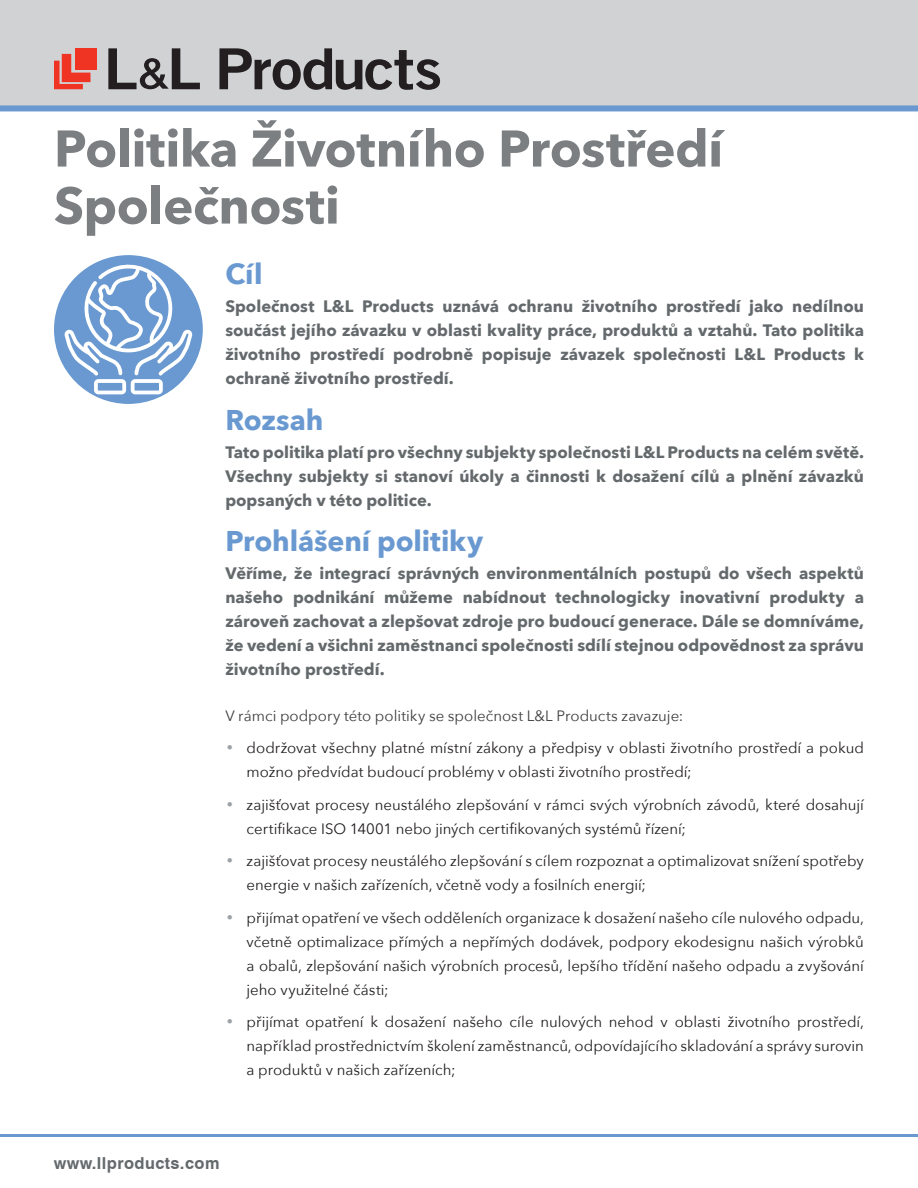
<style>
.page{position:relative;width:918px;height:1188px;background:#fff}
.page>*{position:absolute;margin:0;border:0;box-sizing:border-box;transform-origin:0 0}
.t1{font:700 51px/57px "Avenir Next";letter-spacing:-.01em;color:#7b7f81}
.t2{font:700 28.5px "Avenir Next";letter-spacing:-.005em;color:#6999d0}
.t3{font:700 16.5px/24px "Avenir Next";color:#64696c;text-align:justify}
.t4{font:700 16.5px "Swiss 721 BT";letter-spacing:.025em;color:#64696c}
.t5{font:15px/24px "Avenir Next";color:#231f20}
.t6{font:15px "Avenir Next";letter-spacing:.005em;color:#3e3e3f}
.s1{font-family:"Swiss 721 BT";font-weight:300;color:#9ba1a4}
</style>
<div class="page">
<div style="left:0;top:0;width:918px;height:108px;background:#d1d2d4"></div>
<svg style="left:219px;top:48px;width:221px;height:42px"></svg>
<svg style="left:108px;top:48px;width:92px;height:41px"></svg>
<div style="left:75px;top:48px;width:22px;height:22px;background:#ef3424"></div>
<svg style="left:54px;top:54px;width:36px;height:35px"></svg>
<div style="left:0;top:105px;width:918px;height:6px;background:#6999d0"></div>
<hr style="left:0;top:1134px;width:918px;height:3px;background:#6999d0">
<div style="left:54px;top:255px;width:149px;height:149px;background:#6999d0;border-radius:50%"></div>
<svg style="left:64px;top:261px;width:129px;height:133px"></svg>
<h1 class="t1" style="left:54px;top:119px;width:671px">Politika Životního Prostředí<br>Společnosti</h1>
<h2 class="t2" style="left:225px;top:249px;width:39px">Cíl</h2>
<p class="t3" style="left:225px;top:294px;width:640px">Společnost L&amp;L Products uznává ochranu životního prostředí jako nedílnou součást jejího závazku v oblasti kvality práce, produktů a vztahů. Tato politika životního prostředí podrobně popisuje závazek společnosti L&amp;L Products k ochraně životního prostředí.</p>
<h2 class="t2" style="left:225px;top:395px;width:99px">Rozsah</h2>
<p class="t3" style="left:225px;top:440px;width:640px">Tato politika platí pro všechny subjekty společnosti L&amp;L Products na celém světě.<br>Všechny subjekty si stanoví úkoly a činnosti k dosažení cílů a plnění závazků popsaných v této politice.</p>
<h2 class="t2" style="left:225px;top:516px;width:259px">Prohlášení politiky</h2>
<p class="t3" style="left:225px;top:561px;width:640px">Věříme, že integrací správných environmentálních postupů do všech aspektů našeho podnikání můžeme nabídnout technologicky inovativní produkty a zároveň zachovat a zlepšovat zdroje pro budoucí generace. Dále se domníváme, že vedení a všichni zaměstnanci společnosti sdílí stejnou odpovědnost za správu životního prostředí.</p>
<p class="t6" style="left:225px;top:703px;width:460px">V rámci podpory této politiky se společnost L&amp;L Products zavazuje:</p>
<p class="t5" style="left:247px;top:735px;width:619px;text-indent:-21px"><span class="s1">•</span> dodržovat všechny platné místní zákony a předpisy v oblasti životního prostředí a pokud možno předvídat budoucí problémy v oblasti životního prostředí;</p>
<p class="t5" style="left:247px;top:792px;width:619px;text-indent:-21px"><span class="s1">•</span> zajišťovat procesy neustálého zlepšování v rámci svých výrobních závodů, které dosahují certifikace ISO 14001 nebo jiných certifikovaných systémů řízení;</p>
<p class="t5" style="left:247px;top:848px;width:619px;text-indent:-21px"><span class="s1">•</span> zajišťovat procesy neustálého zlepšování s cílem rozpoznat a optimalizovat snížení spotřeby energie v našich zařízeních, včetně vody a fosilních energií;</p>
<p class="t5" style="left:247px;top:905px;width:619px;text-align:justify;text-indent:-21px"><span class="s1">•</span> přijímat opatření ve všech odděleních organizace k dosažení našeho cíle nulového odpadu, včetně optimalizace přímých a nepřímých dodávek, podpory ekodesignu našich výrobků a obalů, zlepšování našich výrobních procesů, lepšího třídění našeho odpadu a zvyšování jeho využitelné části;</p>
<p class="t5" style="left:247px;top:1009px;width:619px;text-align:justify;text-indent:-21px"><span class="s1">•</span> přijímat opatření k dosažení našeho cíle nulových nehod v oblasti životního prostředí, například prostřednictvím školení zaměstnanců, odpovídajícího skladování a správy surovin a produktů v našich zařízeních;</p>
<p class="t4" style="left:54px;top:1153px;width:167px">www.llproducts.com</p>
</div>
